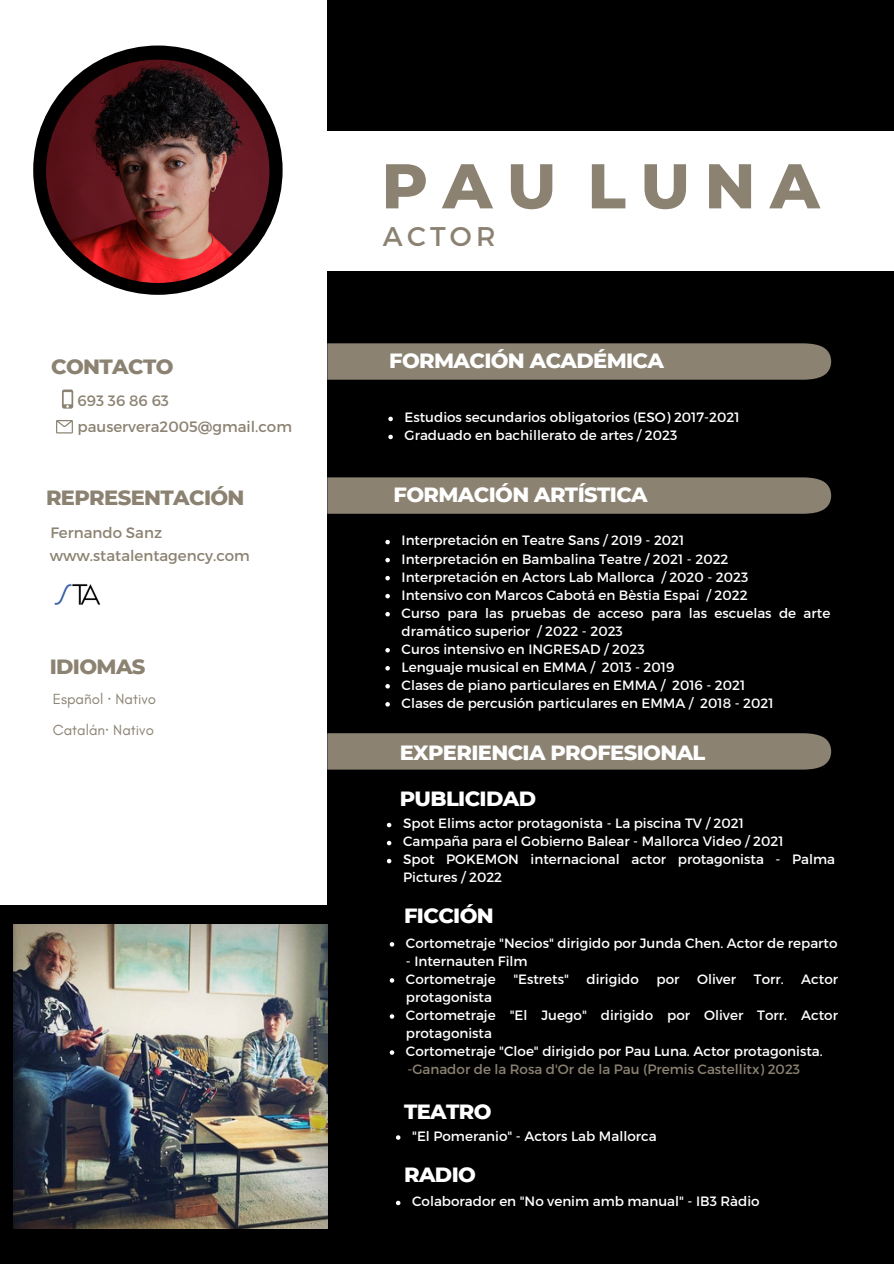
<style>
.page{position:relative;width:894px;height:1264px;background:#fff}
.page>*{position:absolute;margin:0;border:0;box-sizing:border-box;transform-origin:0 0}
.t1{font:800 63px "Montserrat";letter-spacing:.23em;color:#8b8272}
.t2{font:27px "Montserrat";letter-spacing:.155em;color:#8b8272}
.t3{font:800 21px "Montserrat";letter-spacing:-.03em;color:#fff}
.t4{font:800 21px "Montserrat";letter-spacing:-.03em;color:#8b8272}
.t5{font:15px "Montserrat";color:#8b8272}
.t6{font:15px "Glacial Indifference";color:#8b8272}
.t7{font:13.5px/18px "Montserrat";color:#fff}
.t8{font:13.5px "Montserrat";color:#8b8272}
.s1{font-family:"Noto Sans"}
</style>
<div class="page">
<svg style="left:62px;top:389px;width:11px;height:19px"></svg>
<svg style="left:56px;top:420px;width:17px;height:13px"></svg>
<div style="left:33px;top:46px;width:249px;height:249px;background:#000;border-radius:50%"></div>
<img style="left:46px;top:60px;width:223px;height:223px;border-radius:50%">
<div style="left:327px;top:0;width:566px;height:1263px;background:#000"></div>
<div style="left:311px;top:132px;width:582px;height:139px;background:#fff"></div>
<div style="left:327px;top:733px;width:503px;height:36px;background:#8b8272"></div>
<div style="left:327px;top:343px;width:503px;height:37px;background:#8b8272"></div>
<div style="left:327px;top:477px;width:503px;height:37px;background:#8b8272"></div>
<div style="left:0;top:904px;width:351px;height:359px;background:#000"></div>
<img style="left:13px;top:924px;width:314px;height:304px">
<img style="left:54px;top:584px;width:47px;height:21px">
<svg style="left:388px;top:416px;width:5px;height:5px"></svg>
<svg style="left:388px;top:434px;width:5px;height:5px"></svg>
<svg style="left:396px;top:1135px;width:4px;height:4px"></svg>
<svg style="left:385px;top:540px;width:5px;height:4px"></svg>
<svg style="left:385px;top:558px;width:5px;height:4px"></svg>
<svg style="left:385px;top:576px;width:5px;height:4px"></svg>
<svg style="left:385px;top:594px;width:5px;height:4px"></svg>
<svg style="left:385px;top:612px;width:5px;height:4px"></svg>
<svg style="left:385px;top:648px;width:5px;height:4px"></svg>
<svg style="left:385px;top:666px;width:5px;height:4px"></svg>
<svg style="left:385px;top:684px;width:5px;height:4px"></svg>
<svg style="left:385px;top:702px;width:5px;height:4px"></svg>
<svg style="left:387px;top:822px;width:4px;height:5px"></svg>
<svg style="left:387px;top:840px;width:4px;height:5px"></svg>
<svg style="left:387px;top:858px;width:4px;height:5px"></svg>
<svg style="left:389px;top:942px;width:5px;height:4px"></svg>
<svg style="left:389px;top:978px;width:5px;height:4px"></svg>
<svg style="left:389px;top:1014px;width:5px;height:4px"></svg>
<svg style="left:389px;top:1050px;width:5px;height:4px"></svg>
<svg style="left:396px;top:1200px;width:4px;height:5px"></svg>
<p class="t4" style="left:51px;top:354px;width:124px">CONTACTO</p>
<p class="t5" style="left:77px;top:391px;width:93px">693 36 86 63</p>
<p class="t5" style="left:77px;top:417px;width:216px">pauservera2005@gmail.com</p>
<p class="t4" style="left:46px;top:485px;width:200px">REPRESENTACIÓN</p>
<p class="t5" style="left:50px;top:523px;width:113px">Fernando Sanz</p>
<p class="t5" style="left:50px;top:545px;width:202px">www.statalentagency.com</p>
<p class="t4" style="left:50px;top:654px;width:97px">IDIOMAS</p>
<p class="t6" style="left:53px;top:689px;width:105px">Español <span class="s1">·</span> Nativo</p>
<p class="t6" style="left:53px;top:720px;width:103px">Catalán<span class="s1">·</span> Nativo</p>
<p class="t1" style="left:381px;top:147px;width:439px">PAU LUNA</p>
<p class="t2" style="left:383px;top:219px;width:114px">ACTOR</p>
<p class="t3" style="left:389px;top:348px;width:276px">FORMACIÓN ACADÉMICA</p>
<p class="t7" style="left:404px;top:408px;width:336px">Estudios secundarios obligatorios (ESO) 2017-2021</p>
<p class="t7" style="left:404px;top:426px;width:274px">Graduado en bachillerato de artes / 2023</p>
<p class="t3" style="left:393px;top:482px;width:256px">FORMACIÓN ARTÍSTICA</p>
<p class="t7" style="left:401px;top:531px;width:284px">Interpretación en Teatre Sans / 2019 - 2021</p>
<p class="t7" style="left:401px;top:549px;width:328px">Interpretación en Bambalina Teatre / 2021 - 2022</p>
<p class="t7" style="left:401px;top:567px;width:348px">Interpretación en Actors Lab Mallorca / 2020 - 2023</p>
<p class="t7" style="left:401px;top:585px;width:347px">Intensivo con Marcos Cabotá en Bèstia Espai / 2022</p>
<p class="t7" style="left:401px;top:603px;width:430px">Curso para las pruebas de acceso para las escuelas de arte dramático superior / 2022 - 2023</p>
<p class="t7" style="left:401px;top:639px;width:244px">Curos intensivo en INGRESAD / 2023</p>
<p class="t7" style="left:401px;top:657px;width:274px">Lenguaje musical en EMMA / 2013 - 2019</p>
<p class="t7" style="left:401px;top:675px;width:345px">Clases de piano particulares en EMMA / 2016 - 2021</p>
<p class="t7" style="left:401px;top:693px;width:373px">Clases de percusión particulares en EMMA / 2018 - 2021</p>
<p class="t3" style="left:399px;top:739px;width:307px">EXPERIENCIA PROFESIONAL</p>
<p class="t3" style="left:399px;top:785px;width:138px">PUBLICIDAD</p>
<p class="t7" style="left:403px;top:814px;width:342px">Spot Elims actor protagonista - La piscina TV / 2021</p>
<p class="t7" style="left:403px;top:832px;width:382px">Campaña para el Gobierno Balear - Mallorca Video / 2021</p>
<p class="t7" style="left:403px;top:850px;width:433px">Spot POKEMON internacional actor protagonista - Palma<br>Pictures / 2022</p>
<p class="t3" style="left:404px;top:902px;width:91px">FICCIÓN</p>
<p class="t7" style="left:406px;top:933px;width:433px">Cortometraje "Necios" dirigido por Junda Chen. Actor de reparto</p>
<p class="t7" style="left:406px;top:951px;width:123px">- Internauten Film</p>
<p class="t7" style="left:406px;top:969px;width:91px">Cortometraje</p>
<p class="t7" style="left:513px;top:969px;width:57px">"Estrets"</p>
<p class="t7" style="left:586px;top:969px;width:54px">dirigido</p>
<p class="t7" style="left:656px;top:969px;width:24px">por</p>
<p class="t7" style="left:697px;top:969px;width:41px">Oliver</p>
<p class="t7" style="left:753px;top:969px;width:31px">Torr.</p>
<p class="t7" style="left:801px;top:969px;width:38px">Actor</p>
<p class="t7" style="left:406px;top:987px;width:88px">protagonista</p>
<p class="t7" style="left:406px;top:1005px;width:433px">Cortometraje "El Juego" dirigido por Oliver Torr. Actor protagonista</p>
<p class="t7" style="left:406px;top:1041px;width:418px">Cortometraje "Cloe" dirigido por Pau Luna. Actor protagonista.</p>
<p class="t8" style="left:407px;top:1060px;width:394px">-Ganador de la Rosa d'Or de la Pau (Premis Castellitx) 2023</p>
<p class="t3" style="left:404px;top:1098px;width:89px">TEATRO</p>
<p class="t7" style="left:412px;top:1126px;width:246px">"El Pomeranio" - Actors Lab Mallorca</p>
<p class="t3" style="left:404px;top:1161px;width:73px">RADIO</p>
<p class="t7" style="left:412px;top:1191px;width:349px">Colaborador en "No venim amb manual" - IB3 Ràdio</p>
</div>
